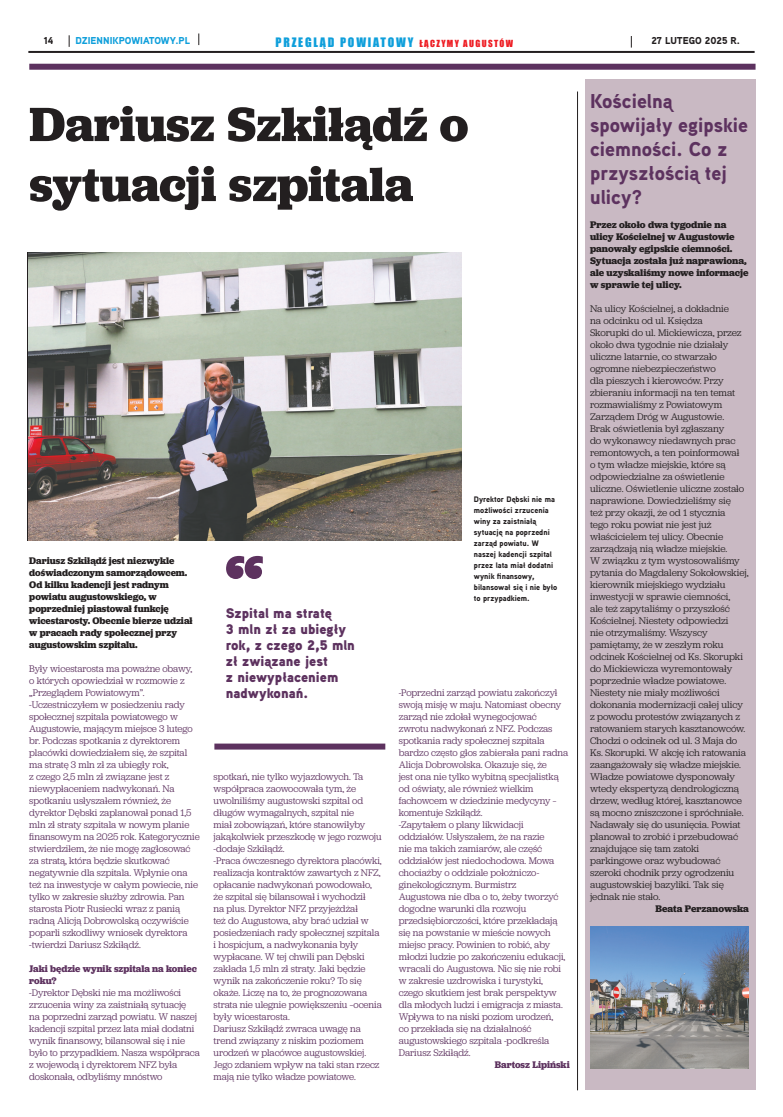
<style>
.page{position:relative;width:783px;height:1117px;background:#fff}
.page>*{position:absolute;margin:0;border:0;box-sizing:border-box;transform-origin:0 0}
.Header_left{font:700 50px/60px "Jubilat";color:#231f20}
.Body{font:900 20px/24px "Aaux Next";color:#5d325f}
.Quotes{font:900 14px/16px "Aaux Next";color:#5d325f}
.t1{font:12px "Impact";letter-spacing:.15em;color:#0f9fdb}
.Body-2{font:10px/12px "Jubilat";letter-spacing:-.005em;color:#5d325f}
.Body-3{font:10px/12px "Jubilat";color:#231f20}
.Body-4{font:700 10px/12px "Jubilat";color:#231f20}
.Body-5{font:700 10px/12px "Jubilat";color:#5d325f}
.t2{font:900 10px "Aaux Next";color:#0f9fdb}
.t3{font:900 10px "Aaux Next";color:#231f20}
.Photo_text_left{font:900 8px/11px "Aaux Next";color:#231f20}
.s1{font-size:9px;color:#ee1d23}
</style>
<div class="page">
<hr style="left:28px;top:51px;width:726px;height:2px;background:#231f20">
<svg style="left:69px;top:35px;width:1px;height:12px"></svg>
<svg style="left:198px;top:33px;width:1px;height:12px"></svg>
<svg style="left:630px;top:36px;width:1px;height:12px"></svg>
<div style="left:584px;top:79px;width:171px;height:1011px;background:#c9b9c3"></div>
<div style="left:29px;top:64px;width:726px;height:6px;background:#5d325f"></div>
<div style="left:214px;top:743px;width:171px;height:6px;background:#5d325f"></div>
<svg style="left:226px;top:556px;width:37px;height:23px"></svg>
<hr style="left:577px;top:92px;width:1px;height:998px;background:#231f20">
<img style="left:28px;top:252px;width:433px;height:289px">
<img style="left:590px;top:926px;width:158px;height:142px">
<p class="t3" style="left:44px;top:34px;width:11px">14</p>
<p class="t2" style="left:75px;top:34px;width:116px">DZIENNIKPOWIATOWY.PL</p>
<p class="t1" style="left:275px;top:33px;width:239px">PRZEGLĄD POWIATOWY <span class="s1">ŁĄCZYMY AUGUSTÓW</span></p>
<p class="t3" style="left:651px;top:34px;width:90px">27 LUTEGO 2025 R.</p>
<p class="Header_left" style="left:29px;top:94px;width:440px">Dariusz Szkiłądź o sytuacji szpitala</p>
<p class="Body-4" style="left:29px;top:555px;width:165px">Dariusz Szkiłądź jest niezwykle doświadczonym samorządowcem.<br>Od kilku kadencji jest radnym powiatu augustowskiego, w poprzedniej piastował funkcję wicestarosty. Obecnie bierze udział w pracach rady społecznej przy augustowskim szpitalu.</p>
<p class="Body-2" style="left:29px;top:662px;width:164px">Były wicestarosta ma poważne obawy, o których opowiedział w rozmowie z „Przeglądem Powiatowym”.</p>
<p class="Body-2" style="left:29px;top:698px;width:172px">-Uczestniczyłem w posiedzeniu rady społecznej szpitala powiatowego w Augustowie, mającym miejsce 3 lutego br. Podczas spotkania z dyrektorem placówki dowiedziałem się, że szpital ma stratę 3 mln zł za ubiegły rok,<br>z czego 2,5 mln zł związane jest z niewypłaceniem nadwykonań. Na spotkaniu usłyszałem również, że dyrektor Dębski zaplanował ponad 1,5 mln zł straty szpitala w nowym planie finansowym na 2025 rok. Kategorycznie stwierdziłem, że nie mogę zagłosować za stratą, która będzie skutkować negatywnie dla szpitala. Wpłynie ona też na inwestycje w całym powiecie, nie tylko w zakresie służby zdrowia. Pan starosta Piotr Rusiecki wraz z panią radną Alicją Dobrowolską oczywiście poparli szkodliwy wniosek dyrektora -twierdzi Dariusz Szkiłądź.</p>
<p class="Body-5" style="left:29px;top:963px;width:169px">Jaki będzie wynik szpitala na koniec roku?</p>
<p class="Body-2" style="left:29px;top:986px;width:172px">-Dyrektor Dębski nie ma możliwości zrzucenia winy za zaistniałą sytuację<br>na poprzedni zarząd powiatu. W naszej kadencji szpital przez lata miał dodatni wynik finansowy, bilansował się i nie było to przypadkiem. Nasza współpraca z wojewodą i dyrektorem NFZ była doskonała, odbyliśmy mnóstwo</p>
<p class="Quotes" style="left:226px;top:605px;width:108px">Szpital ma stratę</p>
<p class="Quotes" style="left:226px;top:621px;width:131px">3 mln zł za ubiegły rok, z czego 2,5 mln zł związane jest<br>z niewypłaceniem nadwykonań.</p>
<p class="Body-2" style="left:213px;top:770px;width:169px">spotkań, nie tylko wyjazdowych. Ta współpraca zaowocowała tym, że uwolniliśmy augustowski szpital od długów wymagalnych, szpital nie<br>miał zobowiązań, które stanowiłyby jakąkolwiek przeszkodę w jego rozwoju -dodaje Szkiłądź.</p>
<p class="Body-2" style="left:213px;top:854px;width:170px">-Praca ówczesnego dyrektora placówki, realizacja kontraktów zawartych z NFZ, opłacanie nadwykonań powodowało, że szpital się bilansował i wychodził<br>na plus. Dyrektor NFZ przyjeżdżał<br>też do Augustowa, aby brać udział w posiedzeniach rady społecznej szpitala i hospicjum, a nadwykonania były wypłacane. W tej chwili pan Dębski zakłada 1,5 mln zł straty. Jaki będzie wynik na zakończenie roku? To się okaże. Liczę na to, że prognozowana strata nie ulegnie powiększeniu –ocenia były wicestarosta.</p>
<p class="Body-2" style="left:213px;top:1022px;width:167px">Dariusz Szkiłądź zwraca uwagę na trend związany z niskim poziomem urodzeń w placówce augustowskiej.<br>Jego zdaniem wpływ na taki stan rzecz mają nie tylko władze powiatowe.</p>
<p class="Photo_text_left" style="left:474px;top:494px;width:85px">Dyrektor Dębski nie ma możliwości zrzucenia winy za zaistniałą sytuację na poprzedni zarząd powiatu. W naszej kadencji szpital przez lata miał dodatni wynik finansowy, bilansował się i nie było to przypadkiem.</p>
<p class="Body-2" style="left:398px;top:686px;width:171px">-Poprzedni zarząd powiatu zakończył swoją misję w maju. Natomiast obecny zarząd nie zdołał wynegocjować zwrotu nadwykonań z NFZ. Podczas spotkania rady społecznej szpitala bardzo często głos zabierała pani radna Alicja Dobrowolska. Okazuje się, że<br>jest ona nie tylko wybitną specjalistką od oświaty, ale również wielkim fachowcem w dziedzinie medycyny – komentuje Szkiłądź.</p>
<p class="Body-2" style="left:398px;top:818px;width:168px">-Zapytałem o plany likwidacji oddziałów. Usłyszałem, że na razie<br>nie ma takich zamiarów, ale część oddziałów jest niedochodowa. Mowa chociażby o oddziale położniczo&shy;ginekologicznym. Burmistrz Augustowa nie dba o to, żeby tworzyć dogodne warunki dla rozwoju przedsiębiorczości, które przekładają się na powstanie w mieście nowych miejsc pracy. Powinien to robić, aby młodzi ludzie po zakończeniu edukacji, wracali do Augustowa. Nic się nie robi w zakresie uzdrowiska i turystyki, czego skutkiem jest brak perspektyw dla młodych ludzi i emigracja z miasta.<br>Wpływa to na niski poziom urodzeń, co przekłada się na działalność augustowskiego szpitala -podkreśla Dariusz Szkiłądź.</p>
<p class="Body-5" style="left:494px;top:1059px;width:76px">Bartosz Lipiński</p>
<p class="Body" style="left:590px;top:89px;width:159px">Kościelną spowijały egipskie ciemności. Co z przyszłością tej ulicy?</p>
<p class="Body-4" style="left:590px;top:219px;width:160px">Przez około dwa tygodnie na ulicy Kościelnej w Augustowie panowały egipskie ciemności.<br>Sytuacja została już naprawiona, ale uzyskaliśmy nowe informacje w sprawie tej ulicy.</p>
<p class="Body-3" style="left:590px;top:302px;width:160px">Na ulicy Kościelnej, a dokładnie<br>na odcinku od ul. Księdza<br>Skorupki do ul. Mickiewicza, przez około dwa tygodnie nie działały uliczne latarnie, co stwarzało ogromne niebezpieczeństwo<br>dla pieszych i kierowców. Przy zbieraniu informacji na ten temat rozmawialiśmy z Powiatowym<br>Zarządem Dróg w Augustowie.<br>Brak oświetlenia był zgłaszany<br>do wykonawcy niedawnych prac remontowych, a ten poinformował<br>o tym władze miejskie, które są odpowiedzialne za oświetlenie uliczne. Oświetlenie uliczne zostało naprawione. Dowiedzieliśmy się<br>też przy okazji, że od 1 stycznia<br>tego roku powiat nie jest już właścicielem tej ulicy. Obecnie zarządzają nią władze miejskie.<br>W związku z tym wystosowaliśmy pytania do Magdaleny Sokołowskiej, kierownik miejskiego wydziału inwestycji w sprawie ciemności,<br>ale też zapytaliśmy o przyszłość<br>Kościelnej. Niestety odpowiedzi<br>nie otrzymaliśmy. Wszyscy pamiętamy, że w zeszłym roku odcinek Kościelnej od Ks. Skorupki do Mickiewicza wyremontowały poprzednie władze powiatowe.<br>Niestety nie miały możliwości dokonania modernizacji całej ulicy z powodu protestów związanych z ratowaniem starych kasztanowców.<br>Chodzi o odcinek od ul. 3 Maja do<br>Ks. Skorupki. W akcję ich ratowania zaangażowały się władze miejskie.<br>Władze powiatowe dysponowały wtedy ekspertyzą dendrologiczną drzew, według której, kasztanowce są mocno zniszczone i spróchniałe.<br>Nadawały się do usunięcia. Powiat planował to zrobić i przebudować znajdujące się tam zatoki parkingowe oraz wybudować szeroki chodnik przy ogrodzeniu augustowskiej bazyliki. Tak się jednak nie stało.</p>
<p class="Body-4" style="left:655px;top:903px;width:95px">Beata Perzanowska</p>
</div>
